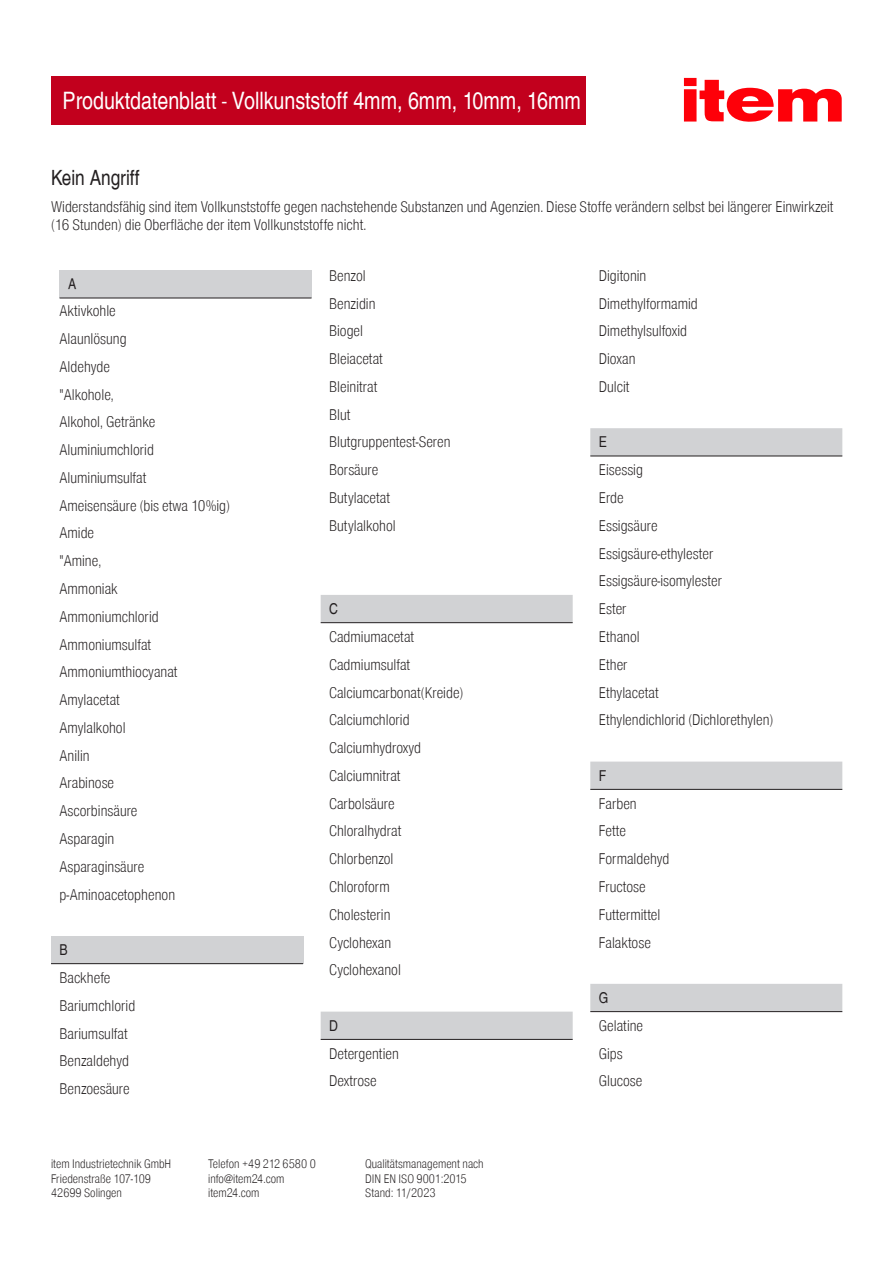
<style>
.page{position:relative;width:893px;height:1263px;background:#fff}
.page>*{position:absolute;margin:0;border:0;box-sizing:border-box;transform-origin:0 0}
.Headline_auf_rotem_Balken_16pt{font:24px "Item Global Reg Con";color:#fff}
.Copytext{font:21px "Item Global Reg Con";color:#231f20}
.Copytext-2{font:15px/18px "Item Global Lig Con";color:#231f20}
.Copytext_Reg{font:15px "Nimbus Item Reg Con";color:#231f20}
.t1{font:12px/14.4px "Item Global Lig Con";color:#231f20}
.s1{font-family:"Item Global Lig Con"}
</style>
<div class="page">
<div style="left:51px;top:77px;width:535px;height:48px;background:#c2001d"></div>
<svg style="left:684px;top:78px;width:158px;height:44px"></svg>
<div style="left:51px;top:936px;width:252px;height:28px;background:#d1d2d4"></div>
<hr style="left:51px;top:963px;width:252px;height:1px;background:#231f20">
<div style="left:60px;top:270px;width:252px;height:28px;background:#d1d2d4"></div>
<hr style="left:60px;top:298px;width:252px;height:1px;background:#231f20">
<svg style="left:321px;top:595px;width:252px;height:444px"></svg>
<hr style="left:321px;top:622px;width:252px;height:1px;background:#231f20">
<hr style="left:321px;top:1039px;width:252px;height:1px;background:#231f20">
<svg style="left:590px;top:428px;width:252px;height:583px"></svg>
<hr style="left:590px;top:456px;width:252px;height:1px;background:#231f20">
<hr style="left:590px;top:789px;width:252px;height:1px;background:#231f20">
<hr style="left:590px;top:1011px;width:252px;height:1px;background:#231f20">
<p class="Headline_auf_rotem_Balken_16pt" style="left:63px;top:84px;width:520px">Produktdatenblatt <span class="s1">-</span> Vollkunststoff 4mm, 6mm, 10mm, 16mm</p>
<p class="Copytext" style="left:51px;top:163px;width:90px">Kein Angriff</p>
<p class="Copytext-2" style="left:51px;top:198px;width:784px">Widerstandsfähig sind item Vollkunststoffe gegen nachstehende Substanzen und Agenzien. Diese Stoffe verändern selbst bei längerer Einwirkzeit (16 Stunden) die Oberfläche der item Vollkunststoffe nicht.</p>
<p class="Copytext_Reg" style="left:68px;top:275px;width:10px">A</p>
<p class="Copytext-2" style="left:60px;top:302px;width:58px">Aktivkohle</p>
<p class="Copytext-2" style="left:60px;top:330px;width:69px">Alaunlösung</p>
<p class="Copytext-2" style="left:60px;top:358px;width:52px">Aldehyde</p>
<p class="Copytext-2" style="left:60px;top:386px;width:56px">"Alkohole,</p>
<p class="Copytext-2" style="left:60px;top:414px;width:97px">Alkohol, Getränke</p>
<p class="Copytext-2" style="left:60px;top:441px;width:96px">Aluminiumchlorid</p>
<p class="Copytext-2" style="left:60px;top:469px;width:89px">Aluminiumsulfat</p>
<p class="Copytext-2" style="left:60px;top:497px;width:172px">Ameisensäure (bis etwa 10%ig)</p>
<p class="Copytext-2" style="left:60px;top:525px;width:36px">Amide</p>
<p class="Copytext-2" style="left:60px;top:552px;width:43px">"Amine,</p>
<p class="Copytext-2" style="left:60px;top:580px;width:60px">Ammoniak</p>
<p class="Copytext-2" style="left:60px;top:608px;width:101px">Ammoniumchlorid</p>
<p class="Copytext-2" style="left:60px;top:636px;width:93px">Ammoniumsulfat</p>
<p class="Copytext-2" style="left:60px;top:664px;width:120px">Ammoniumthiocyanat</p>
<p class="Copytext-2" style="left:60px;top:691px;width:62px">Amylacetat</p>
<p class="Copytext-2" style="left:60px;top:719px;width:68px">Amylalkohol</p>
<p class="Copytext-2" style="left:60px;top:747px;width:32px">Anilin</p>
<p class="Copytext-2" style="left:60px;top:775px;width:56px">Arabinose</p>
<p class="Copytext-2" style="left:60px;top:802px;width:79px">Ascorbinsäure</p>
<p class="Copytext-2" style="left:60px;top:830px;width:56px">Asparagin</p>
<p class="Copytext-2" style="left:60px;top:858px;width:86px">Asparaginsäure</p>
<p class="Copytext-2" style="left:60px;top:886px;width:117px">p-Aminoacetophenon</p>
<p class="Copytext_Reg" style="left:60px;top:941px;width:10px">B</p>
<p class="Copytext-2" style="left:60px;top:969px;width:52px">Backhefe</p>
<p class="Copytext-2" style="left:60px;top:997px;width:77px">Bariumchlorid</p>
<p class="Copytext-2" style="left:60px;top:1025px;width:70px">Bariumsulfat</p>
<p class="Copytext-2" style="left:60px;top:1052px;width:71px">Benzaldehyd</p>
<p class="Copytext-2" style="left:60px;top:1080px;width:72px">Benzoesäure</p>
<p class="Copytext-2" style="left:329px;top:267px;width:38px">Benzol</p>
<p class="Copytext-2" style="left:329px;top:295px;width:48px">Benzidin</p>
<p class="Copytext-2" style="left:329px;top:323px;width:36px">Biogel</p>
<p class="Copytext-2" style="left:329px;top:350px;width:55px">Bleiacetat</p>
<p class="Copytext-2" style="left:329px;top:378px;width:50px">Bleinitrat</p>
<p class="Copytext-2" style="left:329px;top:406px;width:23px">Blut</p>
<p class="Copytext-2" style="left:329px;top:434px;width:123px">Blutgruppentest-Seren</p>
<p class="Copytext-2" style="left:329px;top:462px;width:51px">Borsäure</p>
<p class="Copytext-2" style="left:329px;top:489px;width:63px">Butylacetat</p>
<p class="Copytext-2" style="left:329px;top:517px;width:68px">Butylalkohol</p>
<p class="Copytext_Reg" style="left:329px;top:600px;width:10px">C</p>
<p class="Copytext-2" style="left:329px;top:628px;width:87px">Cadmiumacetat</p>
<p class="Copytext-2" style="left:329px;top:656px;width:83px">Cadmiumsulfat</p>
<p class="Copytext-2" style="left:329px;top:684px;width:136px">Calciumcarbonat(Kreide)</p>
<p class="Copytext-2" style="left:329px;top:712px;width:82px">Calciumchlorid</p>
<p class="Copytext-2" style="left:329px;top:739px;width:93px">Calciumhydroxyd</p>
<p class="Copytext-2" style="left:329px;top:767px;width:73px">Calciumnitrat</p>
<p class="Copytext-2" style="left:329px;top:795px;width:67px">Carbolsäure</p>
<p class="Copytext-2" style="left:329px;top:823px;width:74px">Chloralhydrat</p>
<p class="Copytext-2" style="left:329px;top:850px;width:66px">Chlorbenzol</p>
<p class="Copytext-2" style="left:329px;top:878px;width:62px">Chloroform</p>
<p class="Copytext-2" style="left:329px;top:906px;width:63px">Cholesterin</p>
<p class="Copytext-2" style="left:329px;top:934px;width:64px">Cyclohexan</p>
<p class="Copytext-2" style="left:329px;top:962px;width:73px">Cyclohexanol</p>
<p class="Copytext_Reg" style="left:329px;top:1017px;width:10px">D</p>
<p class="Copytext-2" style="left:329px;top:1045px;width:71px">Detergentien</p>
<p class="Copytext-2" style="left:329px;top:1073px;width:49px">Dextrose</p>
<p class="t1" style="left:51px;top:1157px;width:122px">item Industrietechnik GmbH<br>Friedenstraße 107-109<br>42699 Solingen</p>
<p class="t1" style="left:208px;top:1157px;width:109px">Telefon +49 212 6580 0 info@item24.com item24.com</p>
<p class="t1" style="left:365px;top:1157px;width:120px">Qualitätsmanagement nach<br>DIN EN ISO 9001:2015<br>Stand: 11/2023</p>
<p class="Copytext-2" style="left:599px;top:267px;width:49px">Digitonin</p>
<p class="Copytext-2" style="left:599px;top:295px;width:101px">Dimethylformamid</p>
<p class="Copytext-2" style="left:599px;top:323px;width:90px">Dimethylsulfoxid</p>
<p class="Copytext-2" style="left:599px;top:350px;width:38px">Dioxan</p>
<p class="Copytext-2" style="left:599px;top:378px;width:32px">Dulcit</p>
<p class="Copytext_Reg" style="left:599px;top:433px;width:10px">E</p>
<p class="Copytext-2" style="left:599px;top:462px;width:46px">Eisessig</p>
<p class="Copytext-2" style="left:599px;top:489px;width:27px">Erde</p>
<p class="Copytext-2" style="left:599px;top:517px;width:60px">Essigsäure</p>
<p class="Copytext-2" style="left:599px;top:545px;width:116px">Essigsäure-ethylester</p>
<p class="Copytext-2" style="left:599px;top:573px;width:125px">Essigsäure-isomylester</p>
<p class="Copytext-2" style="left:599px;top:600px;width:29px">Ester</p>
<p class="Copytext-2" style="left:599px;top:628px;width:42px">Ethanol</p>
<p class="Copytext-2" style="left:599px;top:656px;width:30px">Ether</p>
<p class="Copytext-2" style="left:599px;top:684px;width:61px">Ethylacetat</p>
<p class="Copytext-2" style="left:599px;top:712px;width:176px">Ethylendichlorid (Dichlorethylen)</p>
<p class="Copytext_Reg" style="left:599px;top:767px;width:9px">F</p>
<p class="Copytext-2" style="left:599px;top:795px;width:40px">Farben</p>
<p class="Copytext-2" style="left:599px;top:823px;width:29px">Fette</p>
<p class="Copytext-2" style="left:599px;top:850px;width:72px">Formaldehyd</p>
<p class="Copytext-2" style="left:599px;top:878px;width:48px">Fructose</p>
<p class="Copytext-2" style="left:599px;top:906px;width:63px">Futtermittel</p>
<p class="Copytext-2" style="left:599px;top:934px;width:54px">Falaktose</p>
<p class="Copytext_Reg" style="left:599px;top:989px;width:11px">G</p>
<p class="Copytext-2" style="left:599px;top:1017px;width:46px">Gelatine</p>
<p class="Copytext-2" style="left:599px;top:1045px;width:25px">Gips</p>
<p class="Copytext-2" style="left:599px;top:1073px;width:45px">Glucose</p>
</div>
